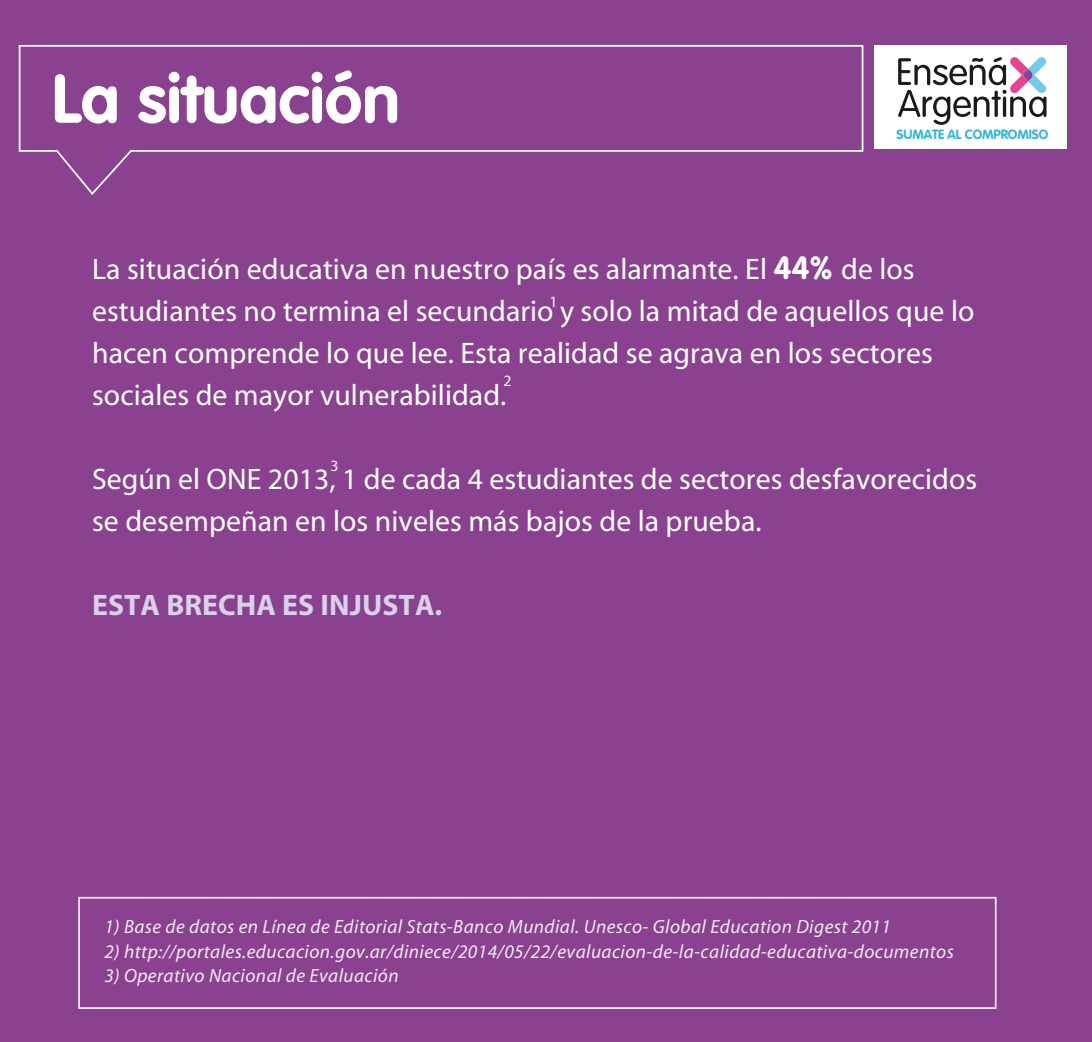
<style>
.page{position:relative;width:1092px;height:1042px;background:#fff}
.page>*{position:absolute;margin:0;border:0;box-sizing:border-box;transform-origin:0 0}
.t1{font:700 67.73px "VAG Rounded";color:#fff}
.t2{font:29.75px/42px "Myriad";letter-spacing:.005em;color:#fff}
.t3{font:700 29.75px "Myriad";letter-spacing:.005em;color:#d8d1e8}
.t4{font:italic 19.25px "Myriad";letter-spacing:.02em;color:#fff}
.t5{font:15.75px "Myriad";color:#fff}
.t6{font:700 13.3px "VAG Rounded";letter-spacing:-.01em;color:#35b5de}
.s1{font-family:"VAG Rounded";font-weight:700;font-size:31.5px}
</style>
<div class="page">
<div style="left:0;top:1px;width:1091px;height:1041px;background:#8a418f"></div>
<div style="left:874px;top:45px;width:192px;height:104px;background:#fff"></div>
<svg style="left:898px;top:57px;width:148px;height:68px"></svg>
<svg style="left:18px;top:45px;width:846px;height:150px"></svg>
<div style="left:78px;top:897px;width:918px;height:112px;border:2px solid #fff"></div>
<h1 class="t1" style="left:52px;top:59px;width:349px">La situación</h1>
<p class="t6" style="left:896px;top:126px;width:153px">SUMATE AL COMPROMISO</p>
<p class="t2" style="left:92px;top:249px;width:883px">La situación educativa en nuestro país es alarmante. El <span class="s1">44%</span> de los estudiantes no termina el secundario y solo la mitad de aquellos que lo hacen comprende lo que lee. Esta realidad se agrava en los sectores sociales de mayor vulnerabilidad.</p>
<p class="t5" style="left:549px;top:293px;width:10px">1</p>
<p class="t5" style="left:503px;top:373px;width:10px">2</p>
<p class="t5" style="left:330px;top:458px;width:10px">3</p>
<p class="t2" style="left:92px;top:459px;width:886px">Según el ONE 2013, 1 de cada 4 estudiantes de sectores desfavorecidos se desempeñan en los niveles más bajos de la prueba.</p>
<p class="t3" style="left:92px;top:589px;width:352px">ESTA BRECHA ES INJUSTA.</p>
<p class="t4" style="left:104px;top:917px;width:788px">1) Base de datos en Línea de Editorial Stats-Banco Mundial. Unesco- Global Education Digest 2011</p>
<p class="t4" style="left:104px;top:942px;width:851px">2) http://portales.educacion.gov.ar/diniece/2014/05/22/evaluacion-de-la-calidad-educativa-documentos</p>
<p class="t4" style="left:104px;top:966px;width:296px">3) Operativo Nacional de Evaluación</p>
</div>
